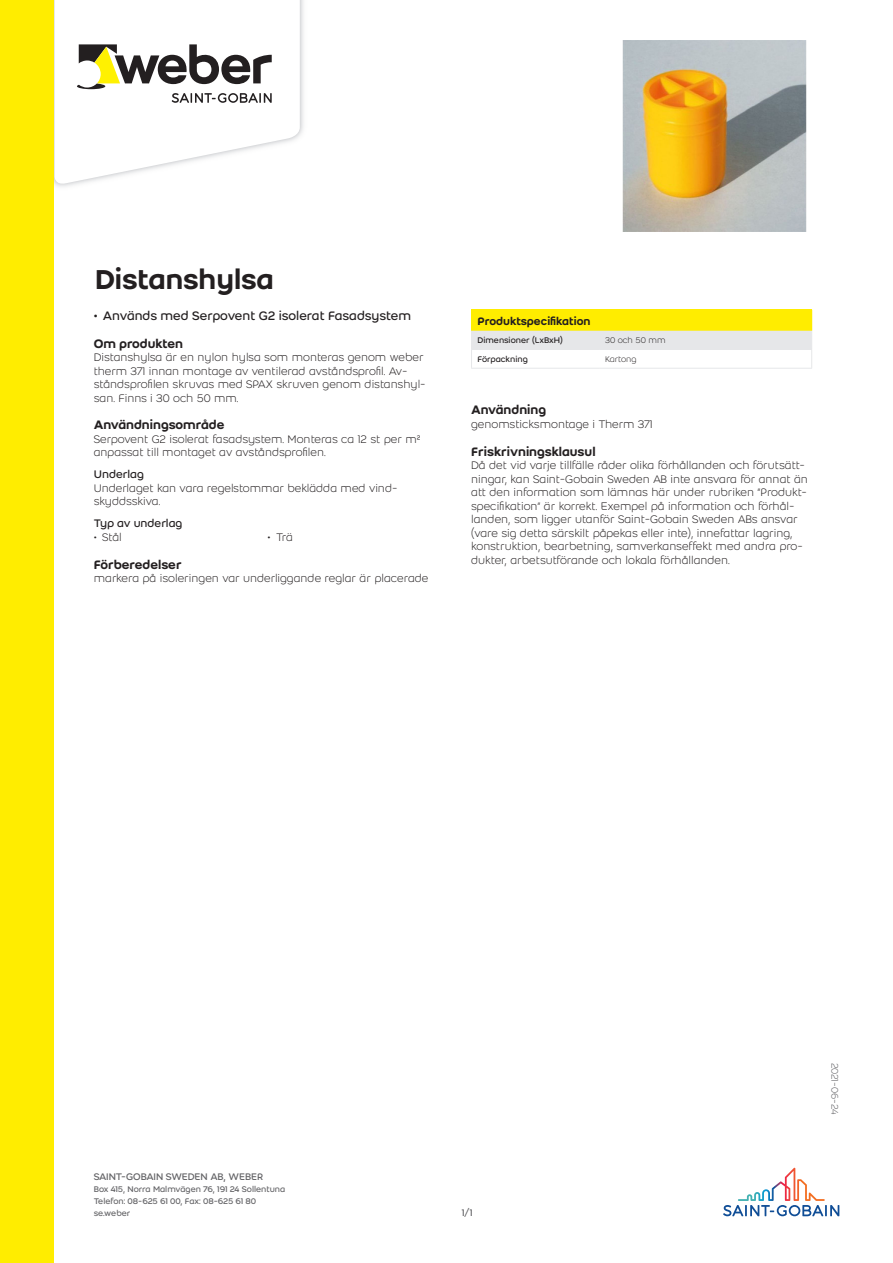
<style>
.page{position:relative;width:893px;height:1263px;background:#fff}
.page>*{position:absolute;margin:0;border:0;box-sizing:border-box;transform-origin:0 0}
.Product_name{font:500 30px "Weber";color:#231f20}
.Second_header{font:500 13.5px "Weber";color:#231f20}
.t1{font:13.5px "Weber";color:#231f20}
.Body_text{font:300 12px/13.5px "Weber";color:#231f20}
.Second_sub-header{font:12px "Weber";color:#231f20}
.header_1{font:500 12px "Weber";color:#231f20}
.t2{font:10.5px "Weber";letter-spacing:-.01em;color:#636366}
.Last_modification_da{font:300 10.5px "Weber";letter-spacing:-.02em;color:#636366}
.t3{font:9px/12px "Weber";letter-spacing:-.005em;color:#636366}
.column_1{font:9px "Weber";color:#231f20}
.column_2{font:300 9px "Weber";color:#231f20}
</style>
<div class="page">
<img style="left:54px;top:0;width:250px;height:187px">
<svg style="left:55px;top:0;width:245px;height:186px"></svg>
<svg style="left:77px;top:44px;width:195px;height:59px"></svg>
<div style="left:0;top:0;width:54px;height:1263px;background:#ffed00"></div>
<svg style="left:723px;top:1168px;width:116px;height:48px"></svg>
<hr style="left:471px;top:368px;width:128px;height:1px;background:#e6e7e9">
<svg style="left:471px;top:310px;width:341px;height:58px"></svg>
<hr style="left:599px;top:368px;width:213px;height:1px;background:#e6e7e9">
<img style="left:622px;top:40px;width:185px;height:192px">
<p class="Product_name" style="left:95px;top:257px;width:180px">Distanshylsa</p>
<p class="t1" style="left:94px;top:306px;width:319px">• Används med Serpovent G2 isolerat Fasadsystem</p>
<p class="Second_header" style="left:94px;top:333px;width:91px">Om produkten</p>
<p class="Body_text" style="left:94px;top:350px;width:333px">Distanshylsa är en nylon hylsa som monteras genom weber therm 371 innan montage av ventilerad avståndsprofil. Av&shy;ståndsprofilen skruvas med SPAX skruven genom distanshyl&shy;san. Finns i 30 och 50 mm.</p>
<p class="Second_header" style="left:94px;top:415px;width:132px">Användningsområde</p>
<p class="Body_text" style="left:94px;top:432px;width:328px">Serpovent G2 isolerat fasadsystem. Monteras ca 12 st per m² anpassat till montaget av avståndsprofilen.</p>
<p class="Second_sub-header" style="left:94px;top:466px;width:52px">Underlag</p>
<p class="Body_text" style="left:94px;top:481px;width:305px">Underlaget kan vara regelstommar beklädda med vind&shy;skyddsskiva.</p>
<p class="Second_sub-header" style="left:94px;top:515px;width:90px">Typ av underlag</p>
<p class="Body_text" style="left:94px;top:530px;width:30px">• Stål</p>
<p class="Body_text" style="left:268px;top:530px;width:27px">• Trä</p>
<p class="Second_header" style="left:94px;top:554px;width:89px">Förberedelser</p>
<p class="Body_text" style="left:94px;top:571px;width:336px">markera på isoleringen var underliggande reglar är placerade</p>
<p class="header_1" style="left:477px;top:312px;width:114px">Produktspecifikation</p>
<p class="column_1" style="left:477px;top:334px;width:87px">Dimensioner (LxBxH)</p>
<p class="column_2" style="left:605px;top:334px;width:62px">30 och 50 mm</p>
<p class="column_1" style="left:477px;top:353px;width:52px">Förpackning</p>
<p class="column_2" style="left:605px;top:353px;width:33px">Kartong</p>
<p class="Second_header" style="left:471px;top:400px;width:77px">Användning</p>
<p class="Body_text" style="left:471px;top:417px;width:183px">genomsticksmontage i Therm 371</p>
<p class="Second_header" style="left:471px;top:441px;width:126px">Friskrivningsklausul</p>
<p class="Body_text" style="left:471px;top:458px;width:338px">Då det vid varje tillfälle råder olika förhållanden och förutsätt&shy;ningar, kan Saint-Gobain Sweden AB inte ansvara för annat än att den information som lämnas här under rubriken ”Produkt&shy;specifikation” är korrekt. Exempel på information och förhål&shy;landen, som ligger utanför Saint-Gobain Sweden ABs ansvar (vare sig detta särskilt påpekas eller inte), innefattar lagring, konstruktion, bearbetning, samverkanseffekt med andra pro&shy;dukter, arbetsutförande och lokala förhållanden.</p>
<p class="t2" style="left:94px;top:1169px;width:171px">SAINT-GOBAIN SWEDEN AB, WEBER</p>
<p class="t3" style="left:94px;top:1183px;width:193px">Box 415, Norra Malmvägen 76, 191 24 Sollentuna<br>Telefon: 08-625 61 00, Fax: 08-625 61 80 se.weber</p>
<p class="t2" style="left:462px;top:1205px;width:12px">1/1</p>
<p class="Last_modification_da" style="left:842px;top:1062px;width:53px;rotate:90deg">2021-06-24</p>
</div>
